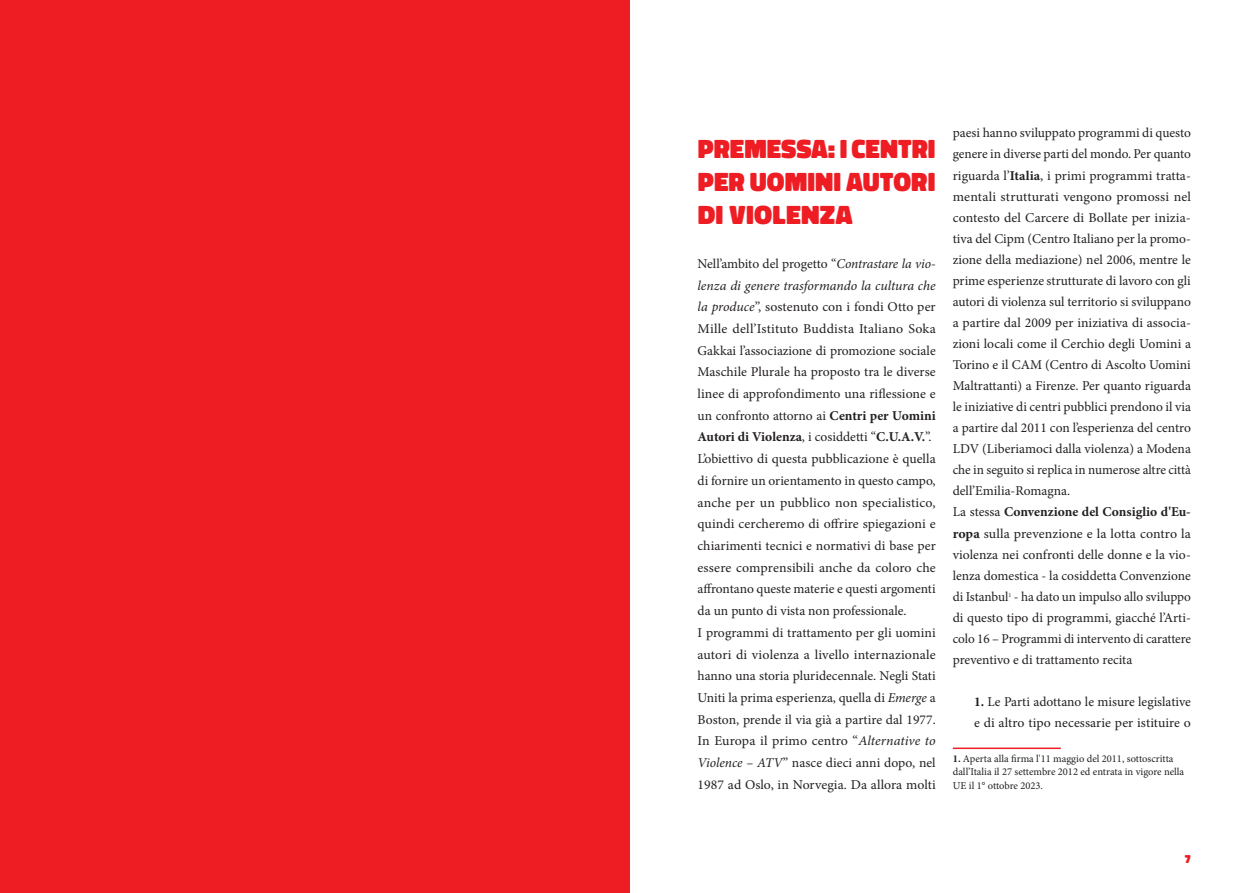
<style>
.page{position:relative;width:1259px;height:893px;background:#fff}
.page>*{position:absolute;margin:0;border:0;box-sizing:border-box;transform-origin:0 0}
.TEXT_-_Black{font:900 27px/33.2px "Don Jose";letter-spacing:.005em;color:#ee1d23;text-align:justify}
.TEXT_-_Black-2{font:13.5px/21px "Minion Pro";color:#231f20;text-align:justify}
.t1{font:900 12px "Don Jose";color:#ee1d23}
.Stile_di_paragrafo_1{font:10.5px/13.5px "Minion Pro";color:#231f20}
.s1{font-style:italic}
.s2{font-weight:700}
</style>
<div class="page">
<div style="left:0;top:0;width:629px;height:893px;background:#ee1d23"></div>
<hr style="left:952px;top:747px;width:108px;height:2px;background:#ee1d23">
<p class="TEXT_-_Black" style="left:697px;top:135px;width:239px">PREMESSA: I CENTRI PER UOMINI AUTORI DI VIOLENZA</p>
<p class="TEXT_-_Black-2" style="left:697px;top:253px;width:240px;line-height:21.8px">Nell’ambito del progetto “<span class="s1">Contrastare la vio&shy;lenza di genere trasformando la cultura che la produce</span>”, sostenuto con i fondi Otto per Mille dell’Istituto Buddista Italiano Soka Gakkai l’associazione di promozione sociale Maschile Plurale ha proposto tra le diverse linee di approfondimento una riflessione e un confronto attorno ai <span class="s2">Centri per Uomini Autori di Violenza</span>, i cosiddetti “<span class="s2">C.U.A.V.</span>”.</p>
<p class="TEXT_-_Black-2" style="left:697px;top:448px;width:240px;line-height:21.8px">L’obiettivo di questa pubblicazione è quella di fornire un orientamento in questo campo, anche per un pubblico non specialistico, quindi cercheremo di offrire spiegazioni e chiarimenti tecnici e normativi di base per essere comprensibili anche da coloro che affrontano queste materie e questi argomenti da un punto di vista non professionale.</p>
<p class="TEXT_-_Black-2" style="left:697px;top:622px;width:240px;line-height:21.8px">I programmi di trattamento per gli uomini autori di violenza a livello internazionale hanno una storia pluridecennale. Negli Stati Uniti la prima esperienza, quella di <span class="s1">Emerge</span> a Boston, prende il via già a partire dal 1977.<br>In Europa il primo centro “<span class="s1">Alternative to Violence – ATV</span>” nasce dieci anni dopo, nel 1987 ad Oslo, in Norvegia. Da allora molti</p>
<p class="TEXT_-_Black-2" style="left:952px;top:123px;width:240px">paesi hanno sviluppato programmi di questo genere in diverse parti del mondo. Per quanto riguarda l’<span class="s2">Italia</span>, i primi programmi tratta&shy;mentali strutturati vengono promossi nel contesto del Carcere di Bollate per inizia&shy;tiva del Cipm (Centro Italiano per la promo&shy;zione della mediazione) nel 2006, mentre le prime esperienze strutturate di lavoro con gli autori di violenza sul territorio si sviluppano a partire dal 2009 per iniziativa di associa&shy;zioni locali come il Cerchio degli Uomini a Torino e il CAM (Centro di Ascolto Uomini Maltrattanti) a Firenze. Per quanto riguarda le iniziative di centri pubblici prendono il via a partire dal 2011 con l’esperienza del centro LDV (Liberiamoci dalla violenza) a Modena che in seguito si replica in numerose altre città dell’Emilia-Romagna.</p>
<p class="TEXT_-_Black-2" style="left:952px;top:502px;width:240px">La stessa <span class="s2">Convenzione del Consiglio d'Eu&shy;ropa</span> sulla prevenzione e la lotta contro la violenza nei confronti delle donne e la vio&shy;lenza domestica - la cosiddetta Convenzione di Istanbul<sup>1</sup> - ha dato un impulso allo sviluppo di questo tipo di programmi, giacché l’Arti&shy;colo 16 – Programmi di intervento di carattere preventivo e di trattamento recita</p>
<p class="TEXT_-_Black-2" style="left:974px;top:691px;width:218px"><span class="s2">1.</span> Le Parti adottano le misure legislative e di altro tipo necessarie per istituire o</p>
<p class="Stile_di_paragrafo_1" style="left:952px;top:752px;width:233px"><span class="s2">1.</span> Aperta alla firma l'11 maggio del 2011, sottoscritta dall’Italia il 27 settembre 2012 ed entrata in vigore nella<br>UE il 1° ottobre 2023.</p>
<p class="t1" style="left:1184px;top:853px;width:8px">7</p>
</div>
